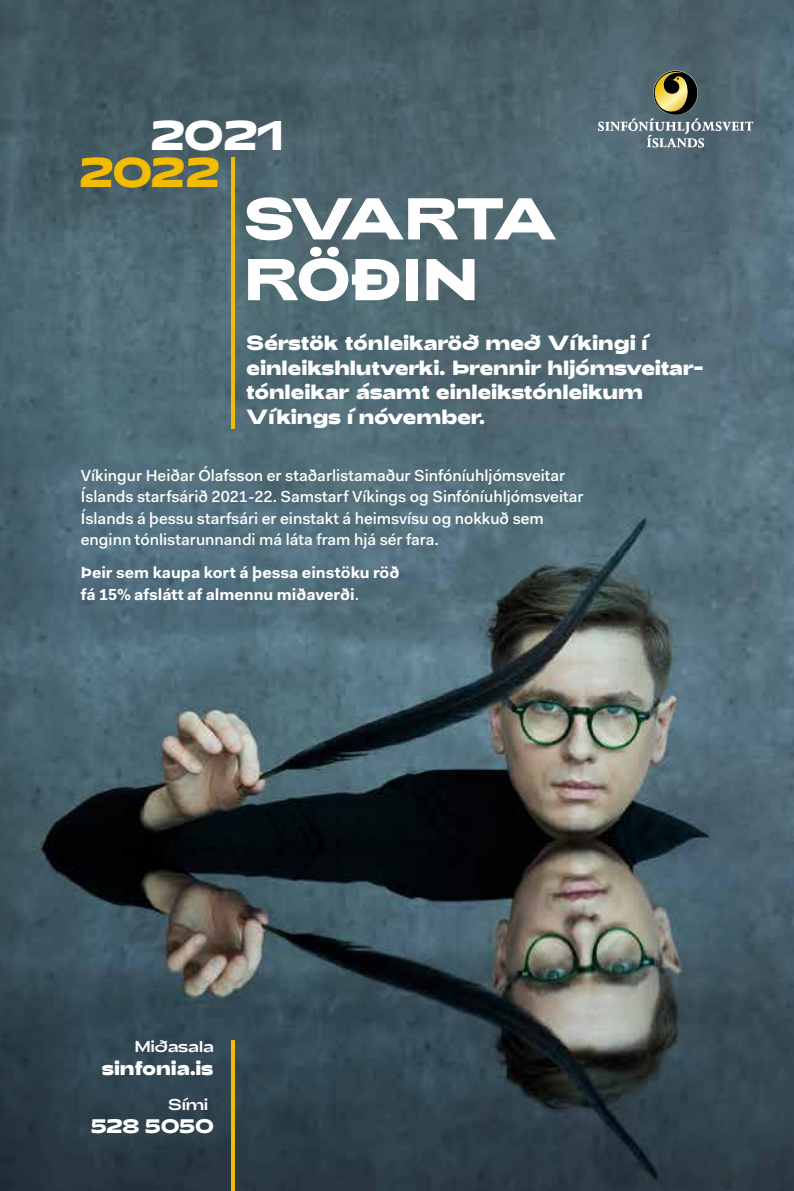
<style>
.page{position:relative;width:794px;height:1191px;background:#fff}
.page>*{position:absolute;margin:0;border:0;box-sizing:border-box;transform-origin:0 0}
.t1{font:900 58.8px/60.7px "Adieu";letter-spacing:-.04em;color:#fff}
.t2{font:900 41.48px "Adieu";color:#fff}
.t3{font:900 41.48px "Adieu";color:#f4bc00}
.t4{font:900 20.65px/24.7px "Adieu";letter-spacing:-.01em;color:#fff}
.t5{font:900 19.6px "Adieu";letter-spacing:-.01em;color:#fff}
.t6{font:500 16.1px/21.5px "Fakt Pro";color:#fff}
.t7{font:700 16.1px/21.5px "Fakt Pro";color:#fff}
.t8{font:15.75px "Adieu";letter-spacing:-.02em;color:#fff}
.s1{font-weight:500}
</style>
<div class="page">
<img style="left:0;top:0;width:794px;height:1191px">
<svg style="left:598px;top:70px;width:155px;height:78px;background:#647476"></svg>
<hr style="left:231px;top:158px;width:3px;height:271px;background:#f4bc00">
<hr style="left:231px;top:1040px;width:3px;height:151px;background:#f4bc00">
<h2 class="t2" style="left:150px;top:112px;width:136px">2021</h2>
<h2 class="t3" style="left:79px;top:149px;width:143px">2022</h2>
<h1 class="t1" style="left:243px;top:189px;width:315px">SVARTA<br>RÖÐIN</h1>
<p class="t4" style="left:246px;top:330px;width:459px">Sérstök tónleikaröð með Víkingi í einleikshlutverki. Þrennir hljómsveitar&shy;tónleikar ásamt einleikstónleikum Víkings í nóvember.</p>
<p class="t6" style="left:81px;top:464px;width:504px">Víkingur Heiðar Ólafsson er staðarlistamaður Sinfóníuhljómsveitar Íslands starfsárið 2021-22. Samstarf Víkings og Sinfóníuhljómsveitar Íslands á þessu starfsári er einstakt á heimsvísu og nokkuð sem enginn tónlistarunnandi má láta fram hjá sér fara.</p>
<p class="t7" style="left:81px;top:561px;width:320px">Þeir sem kaupa kort á þessa einstöku röð fá 15% afslátt af almennu miðaverði<span class="s1">.</span></p>
<p class="t8" style="left:135px;top:1036px;width:81px">Miðasala</p>
<p class="t5" style="left:101px;top:1056px;width:114px">sinfonia.is</p>
<p class="t8" style="left:168px;top:1095px;width:42px">Sími</p>
<p class="t5" style="left:91px;top:1115px;width:124px">528 5050</p>
</div>
